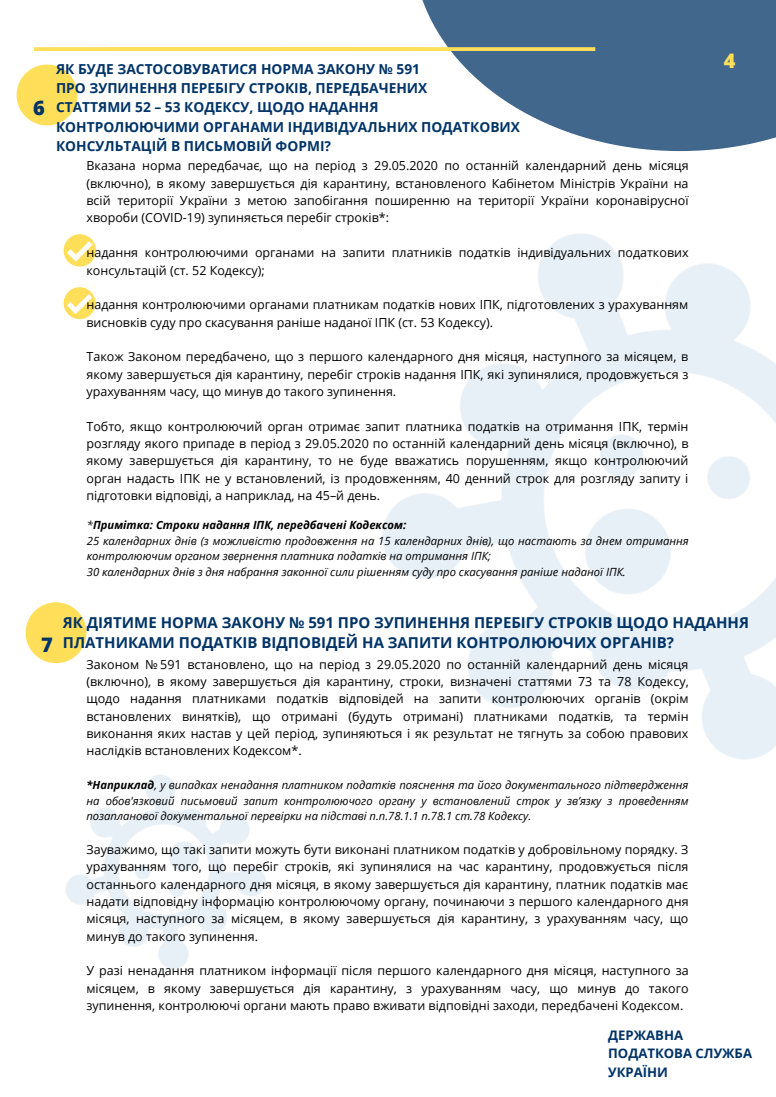
<style>
.page{position:relative;width:776px;height:1097px;background:#fff}
.page>*{position:absolute;margin:0;border:0;box-sizing:border-box;transform-origin:0 0}
.t1{font:800 20px "Open Sans";color:#036}
.t2{font:800 20px "Open Sans";color:#ffde59}
.t3{font:700 15px/20.6px "Open Sans";color:#036}
.t4{font:700 13.75px/19.2px "Open Sans";color:#036}
.t5{font:700 13.12px/18.2px "Open Sans";color:#036}
.t6{font:12.5px/17.4px "Open Sans";color:#000;text-align:justify}
.t7{font:italic 11.25px/15.5px "Open Sans";color:#000}
.s1{font-weight:700}
</style>
<div class="page">
<svg style="left:422px;top:0;width:354px;height:151px;fill:#41678d"></svg>
<svg style="left:17px;top:65px;width:60px;height:60px"></svg>
<svg style="left:34px;top:47px;width:561px;height:4px"></svg>
<svg style="left:64px;top:234px;width:32px;height:33px"></svg>
<svg style="left:64px;top:287px;width:31px;height:32px"></svg>
<img style="left:65px;top:774px;width:201px;height:195px">
<svg style="left:26px;top:602px;width:60px;height:61px"></svg>
<h1 class="t1" style="left:33px;top:94px;width:13px">6</h1>
<p class="t4" style="left:56px;top:59px;width:465px">ЯК БУДЕ ЗАСТОСОВУВАТИСЯ НОРМА ЗАКОНУ № 591<br>ПРО ЗУПИНЕННЯ ПЕРЕБІГУ СТРОКІВ, ПЕРЕДБАЧЕНИХ<br>СТАТТЯМИ 52 – 53 КОДЕКСУ, ЩОДО НАДАННЯ КОНТРОЛЮЮЧИМИ ОРГАНАМИ ІНДИВІДУАЛЬНИХ ПОДАТКОВИХ КОНСУЛЬТАЦІЙ В ПИСЬМОВІЙ ФОРМІ?</p>
<p class="t6" style="left:86px;top:157px;width:604px">Вказана норма передбачає, що на період з 29.05.2020 по останній календарний день місяця (включно), в якому завершується дія карантину, встановленого Кабінетом Міністрів України на всій території України з метою запобігання поширенню на території України коронавірусної хвороби (COVID-19) зупиняється перебіг строків*:</p>
<p class="t6" style="left:86px;top:244px;width:603px">надання контролюючими органами на запити платників податків індивідуальних податкових консультацій (ст. 52 Кодексу);</p>
<p class="t6" style="left:86px;top:296px;width:603px">надання контролюючими органами платникам податків нових ІПК, підготовлених з урахуванням висновків суду про скасування раніше наданої ІПК (ст. 53 Кодексу).</p>
<p class="t6" style="left:86px;top:348px;width:603px">Також Законом передбачено, що з першого календарного дня місяця, наступного за місяцем, в якому завершується дія карантину, перебіг строків надання ІПК, які зупинялися, продовжується з урахуванням часу, що минув до такого зупинення.</p>
<p class="t6" style="left:86px;top:417px;width:603px">Тобто, якщо контролюючий орган отримає запит платника податків на отримання ІПК, термін розгляду якого припаде в період з 29.05.2020 по останній календарний день місяця (включно), в якому завершується дія карантину, то не буде вважатись порушенням, якщо контролюючий орган надасть ІПК не у встановлений, із продовженням, 40 денний строк для розгляду запиту і підготовки відповіді, а наприклад, на 45–й день.</p>
<p class="t7" style="left:87px;top:517px;width:603px">*<span class="s1">Примітка: Строки надання ІПК, передбачені Кодексом:<br></span>25 календарних днів (з можливістю продовження на 15 календарних днів), що настають за днем отримання контролюючим органом звернення платника податків на отримання ІПК;<br>30 календарних днів з дня набрання законної сили рішенням суду про скасування раніше наданої ІПК.</p>
<h1 class="t2" style="left:724px;top:47px;width:13px">4</h1>
<h1 class="t1" style="left:41px;top:631px;width:13px">7</h1>
<p class="t3" style="left:63px;top:611px;width:687px">ЯК ДІЯТИМЕ НОРМА ЗАКОНУ № 591 ПРО ЗУПИНЕННЯ ПЕРЕБІГУ СТРОКІВ ЩОДО НАДАННЯ<br>ПЛАТНИКАМИ ПОДАТКІВ ВІДПОВІДЕЙ НА ЗАПИТИ КОНТРОЛЮЮЧИХ ОРГАНІВ?</p>
<p class="t6" style="left:86px;top:655px;width:604px">Законом № 591 встановлено, що на період з 29.05.2020 по останній календарний день місяця (включно), в якому завершується дія карантину, строки, визначені статтями 73 та 78 Кодексу, щодо надання платниками податків відповідей на запити контролюючих органів (окрім встановлених винятків), що отримані (будуть отримані) платниками податків, та термін виконання яких настав у цей період, зупиняються і як результат не тягнуть за собою правових наслідків встановлених Кодексом*.</p>
<p class="t7" style="left:86px;top:777px;width:604px;text-align:justify"><span class="s1">*Наприклад</span>, у випадках ненадання платником податків пояснення та його документального підтвердження на обов'язковий письмовий запит контролюючого органу у встановлений строк у зв’язку з проведенням позапланової документальної перевірки на підставі п.п.78.1.1 п.78.1 ст.78 Кодексу.</p>
<p class="t6" style="left:86px;top:840px;width:604px">Зауважимо, що такі запити можуть бути виконані платником податків у добровільному порядку. З урахуванням того, що перебіг строків, які зупинялися на час карантину, продовжується після останнього календарного дня місяця, в якому завершується дія карантину, платник податків має надати відповідну інформацію контролюючому органу, починаючи з першого календарного дня місяця, наступного за місяцем, в якому завершується дія карантину, з урахуванням часу, що минув до такого зупинення.</p>
<p class="t6" style="left:86px;top:962px;width:604px">У разі ненадання платником інформації після першого календарного дня місяця, наступного за місяцем, в якому завершується дія карантину, з урахуванням часу, що минув до такого зупинення, контролюючі органи мають право вживати відповідні заходи, передбачені Кодексом.</p>
<p class="t5" style="left:608px;top:1026px;width:145px">ДЕРЖАВНА<br>ПОДАТКОВА СЛУЖБА<br>УКРАЇНИ</p>
</div>
